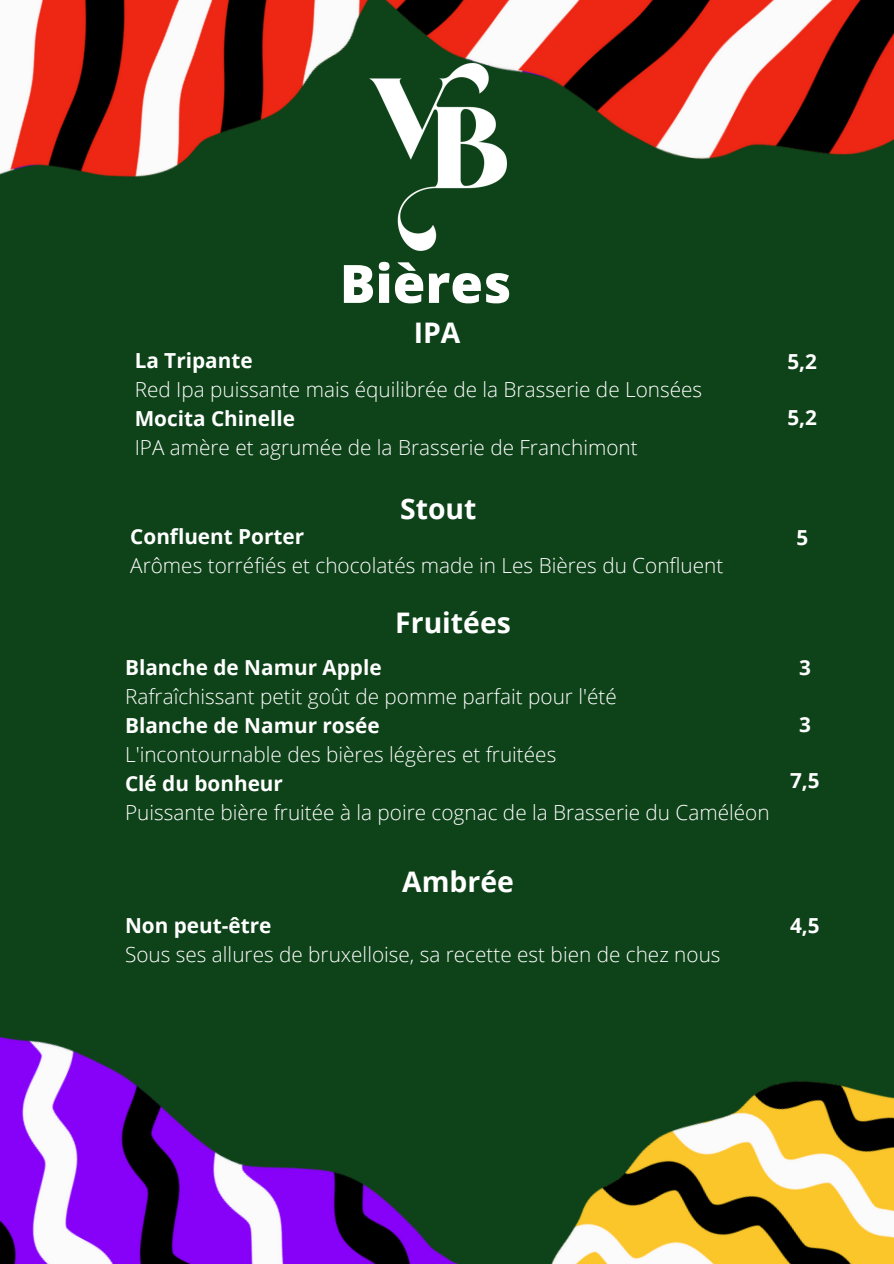
<style>
.page{position:relative;width:894px;height:1264px;background:#fff}
.page>*{position:absolute;margin:0;border:0;box-sizing:border-box;transform-origin:0 0}
.t1{font:800 52.95px "Open Sans";color:#fff}
.t2{font:700 28.35px "Open Sans";color:#fff}
.t3{font:300 20.7px "Open Sans";color:#fff}
.t4{font:700 20.7px "Open Sans";color:#fff}
</style>
<div class="page">
<div style="left:0;top:0;width:893px;height:1263px;background:#0e4219"></div>
<img style="left:0;top:1036px;width:369px;height:227px">
<img style="left:369px;top:1081px;width:524px;height:182px">
<img style="left:611px;top:0;width:282px;height:159px">
<img style="left:0;top:0;width:611px;height:251px">
<p class="t1" style="left:340px;top:246px;width:173px">Bières</p>
<p class="t2" style="left:413px;top:312px;width:48px">IPA</p>
<p class="t4" style="left:135px;top:346px;width:119px">La Tripante</p>
<p class="t3" style="left:135px;top:375px;width:569px">Red Ipa puissante mais équilibrée de la Brasserie de Lonsées</p>
<p class="t4" style="left:135px;top:404px;width:162px">Mocita Chinelle</p>
<p class="t3" style="left:135px;top:433px;width:504px">IPA amère et agrumée de la Brasserie de Franchimont</p>
<p class="t2" style="left:400px;top:488px;width:78px">Stout</p>
<p class="t4" style="left:130px;top:522px;width:175px">Confluent Porter</p>
<p class="t3" style="left:130px;top:551px;width:594px">Arômes torréfiés et chocolatés made in Les Bières du Confluent</p>
<p class="t2" style="left:395px;top:603px;width:117px">Fruitées</p>
<p class="t4" style="left:125px;top:652px;width:258px">Blanche de Namur Apple</p>
<p class="t3" style="left:125px;top:681px;width:493px">Rafraîchissant petit goût de pomme parfait pour l'été</p>
<p class="t4" style="left:125px;top:710px;width:256px">Blanche de Namur rosée</p>
<p class="t3" style="left:125px;top:739px;width:432px">L'incontournable des bières légères et fruitées</p>
<p class="t4" style="left:125px;top:768px;width:159px">Clé du bonheur</p>
<p class="t3" style="left:125px;top:797px;width:645px">Puissante bière fruitée à la poire cognac de la Brasserie du Caméléon</p>
<p class="t2" style="left:402px;top:862px;width:113px">Ambrée</p>
<p class="t4" style="left:125px;top:910px;width:148px">Non peut-être</p>
<p class="t3" style="left:125px;top:939px;width:597px">Sous ses allures de bruxelloise, sa recette est bien de chez nous</p>
<p class="t4" style="left:787px;top:346px;width:31px">5,2</p>
<p class="t4" style="left:787px;top:403px;width:31px">5,2</p>
<p class="t4" style="left:796px;top:523px;width:13px">5</p>
<p class="t4" style="left:798px;top:653px;width:13px">3</p>
<p class="t4" style="left:798px;top:709px;width:13px">3</p>
<p class="t4" style="left:789px;top:765px;width:31px">7,5</p>
<p class="t4" style="left:789px;top:911px;width:31px">4,5</p>
</div>
